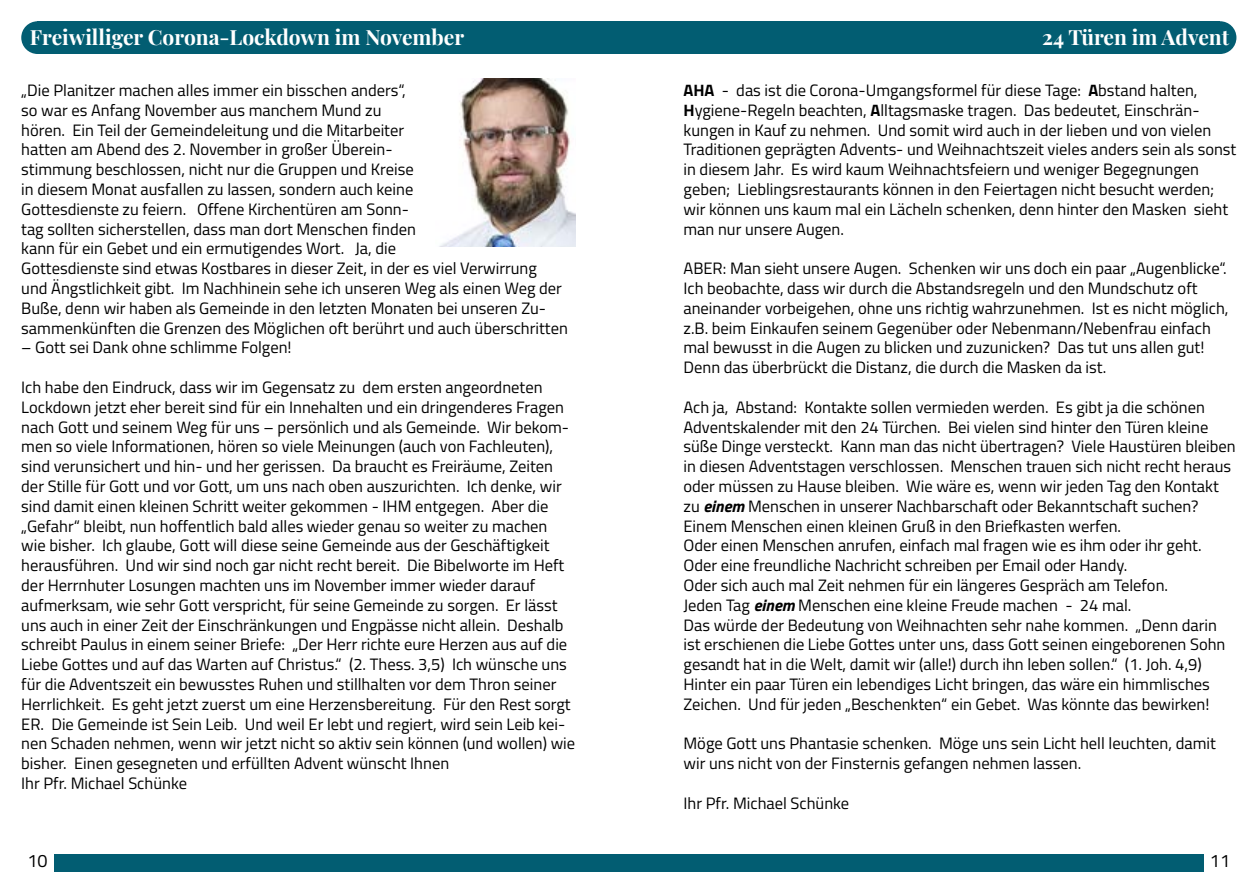
<style>
.page{position:relative;width:1259px;height:893px;background:#fff}
.page>*{position:absolute;margin:0;border:0;box-sizing:border-box;transform-origin:0 0}
.t1{font:700 21px "Playfair Display";color:#fff}
.t2{font:18px "Titillium Web";color:#000}
.t3{font:16.5px/19.8px "Titillium Web";color:#000}
.s1{font-weight:700}
.s2{font-weight:700;font-style:italic}
</style>
<div class="page">
<img style="left:439px;top:79px;width:136px;height:168px">
<div style="left:38px;top:21px;width:1182px;height:33px;background:#025d72"></div>
<div style="left:54px;top:855px;width:1149px;height:17px;background:#025d72"></div>
<div style="left:21px;top:21px;width:33px;height:33px;background:#025d72;border-radius:50%"></div>
<div style="left:1203px;top:21px;width:33px;height:33px;background:#025d72;border-radius:50%"></div>
<p class="t1" style="left:30px;top:23px;width:436px">Freiwilliger Corona-Lockdown im November</p>
<p class="t3" style="left:21px;top:80px;width:548px">„Die Planitzer machen alles immer ein bisschen anders“,<br>so war es Anfang November aus manchem Mund zu<br>hören. Ein Teil der Gemeindeleitung und die Mitarbeiter<br>hatten am Abend des 2. November in großer Überein-<br>stimmung beschlossen, nicht nur die Gruppen und Kreise<br>in diesem Monat ausfallen zu lassen, sondern auch keine<br>Gottesdienste zu feiern. Offene Kirchentüren am Sonn-<br>tag sollten sicherstellen, dass man dort Menschen finden<br>kann für ein Gebet und ein ermutigendes Wort. Ja, die<br>Gottesdienste sind etwas Kostbares in dieser Zeit, in der es viel Verwirrung<br>und Ängstlichkeit gibt. Im Nachhinein sehe ich unseren Weg als einen Weg der Buße, denn wir haben als Gemeinde in den letzten Monaten bei unseren Zu&shy;sammenkünften die Grenzen des Möglichen oft berührt und auch überschritten</p>
<p class="t3" style="left:21px;top:337px;width:272px">– Gott sei Dank ohne schlimme Folgen!</p>
<p class="t3" style="left:21px;top:377px;width:555px">Ich habe den Eindruck, dass wir im Gegensatz zu dem ersten angeordneten Lockdown jetzt eher bereit sind für ein Innehalten und ein dringenderes Fragen nach Gott und seinem Weg für uns – persönlich und als Gemeinde. Wir bekom&shy;men so viele Informationen, hören so viele Meinungen (auch von Fachleuten), sind verunsichert und hin- und her gerissen. Da braucht es Freiräume, Zeiten der Stille für Gott und vor Gott, um uns nach oben auszurichten. Ich denke, wir sind damit einen kleinen Schritt weiter gekommen - IHM entgegen. Aber die „Gefahr“ bleibt, nun hoffentlich bald alles wieder genau so weiter zu machen wie bisher. Ich glaube, Gott will diese seine Gemeinde aus der Geschäftigkeit herausführen. Und wir sind noch gar nicht recht bereit. Die Bibelworte im Heft der Herrnhuter Losungen machten uns im November immer wieder darauf aufmerksam, wie sehr Gott verspricht, für seine Gemeinde zu sorgen. Er lässt uns auch in einer Zeit der Einschränkungen und Engpässe nicht allein. Deshalb schreibt Paulus in einem seiner Briefe: „Der Herr richte eure Herzen aus auf die Liebe Gottes und auf das Warten auf Christus.“ (2. Thess. 3,5) Ich wünsche uns für die Adventszeit ein bewusstes Ruhen und stillhalten vor dem Thron seiner Herrlichkeit. Es geht jetzt zuerst um eine Herzensbereitung. Für den Rest sorgt ER. Die Gemeinde ist Sein Leib. Und weil Er lebt und regiert, wird sein Leib kei&shy;nen Schaden nehmen, wenn wir jetzt nicht so aktiv sein können (und wollen) wie bisher. Einen gesegneten und erfüllten Advent wünscht Ihnen<br>Ihr Pfr. Michael Schünke</p>
<p class="t1" style="left:1042px;top:22px;width:189px">24 Türen im Advent</p>
<p class="t3" style="left:683px;top:80px;width:554px"><span class="s1">AHA</span> - das ist die Corona-Umgangsformel für diese Tage: <span class="s1">A</span>bstand halten, <span class="s1">H</span>ygiene-Regeln beachten, <span class="s1">A</span>lltagsmaske tragen. Das bedeutet, Einschrän&shy;kungen in Kauf zu nehmen. Und somit wird auch in der lieben und von vielen Traditionen geprägten Advents- und Weihnachtszeit vieles anders sein als sonst in diesem Jahr. Es wird kaum Weihnachtsfeiern und weniger Begegnungen geben; Lieblingsrestaurants können in den Feiertagen nicht besucht werden; wir können uns kaum mal ein Lächeln schenken, denn hinter den Masken sieht man nur unsere Augen.</p>
<p class="t3" style="left:683px;top:258px;width:546px">ABER: Man sieht unsere Augen. Schenken wir uns doch ein paar „Augenblicke“.<br>Ich beobachte, dass wir durch die Abstandsregeln und den Mundschutz oft aneinander vorbeigehen, ohne uns richtig wahrzunehmen. Ist es nicht möglich, z.B. beim Einkaufen seinem Gegenüber oder Nebenmann/Nebenfrau einfach mal bewusst in die Augen zu blicken und zuzunicken? Das tut uns allen gut!<br>Denn das überbrückt die Distanz, die durch die Masken da ist.</p>
<p class="t3" style="left:683px;top:397px;width:554px">Ach ja, Abstand: Kontakte sollen vermieden werden. Es gibt ja die schönen Adventskalender mit den 24 Türchen. Bei vielen sind hinter den Türen kleine süße Dinge versteckt. Kann man das nicht übertragen? Viele Haustüren bleiben in diesen Adventstagen verschlossen. Menschen trauen sich nicht recht heraus oder müssen zu Hause bleiben. Wie wäre es, wenn wir jeden Tag den Kontakt zu <span class="s2">einem</span> Menschen in unserer Nachbarschaft oder Bekanntschaft suchen?<br>Einem Menschen einen kleinen Gruß in den Briefkasten werfen.<br>Oder einen Menschen anrufen, einfach mal fragen wie es ihm oder ihr geht.<br>Oder eine freundliche Nachricht schreiben per Email oder Handy.<br>Oder sich auch mal Zeit nehmen für ein längeres Gespräch am Telefon.<br>Jeden Tag <span class="s2">einem</span> Menschen eine kleine Freude machen - 24 mal.<br>Das würde der Bedeutung von Weihnachten sehr nahe kommen. „Denn darin ist erschienen die Liebe Gottes unter uns, dass Gott seinen eingeborenen Sohn gesandt hat in die Welt, damit wir (alle!) durch ihn leben sollen.“ (1. Joh. 4,9)<br>Hinter ein paar Türen ein lebendiges Licht bringen, das wäre ein himmlisches Zeichen. Und für jeden „Beschenkten“ ein Gebet. Was könnte das bewirken!</p>
<p class="t3" style="left:683px;top:733px;width:534px">Möge Gott uns Phantasie schenken. Möge uns sein Licht hell leuchten, damit wir uns nicht von der Finsternis gefangen nehmen lassen.</p>
<p class="t3" style="left:683px;top:793px;width:167px">Ihr Pfr. Michael Schünke</p>
<p class="t2" style="left:28px;top:846px;width:22px">10</p>
<p class="t2" style="left:1210px;top:846px;width:22px">11</p>
</div>
